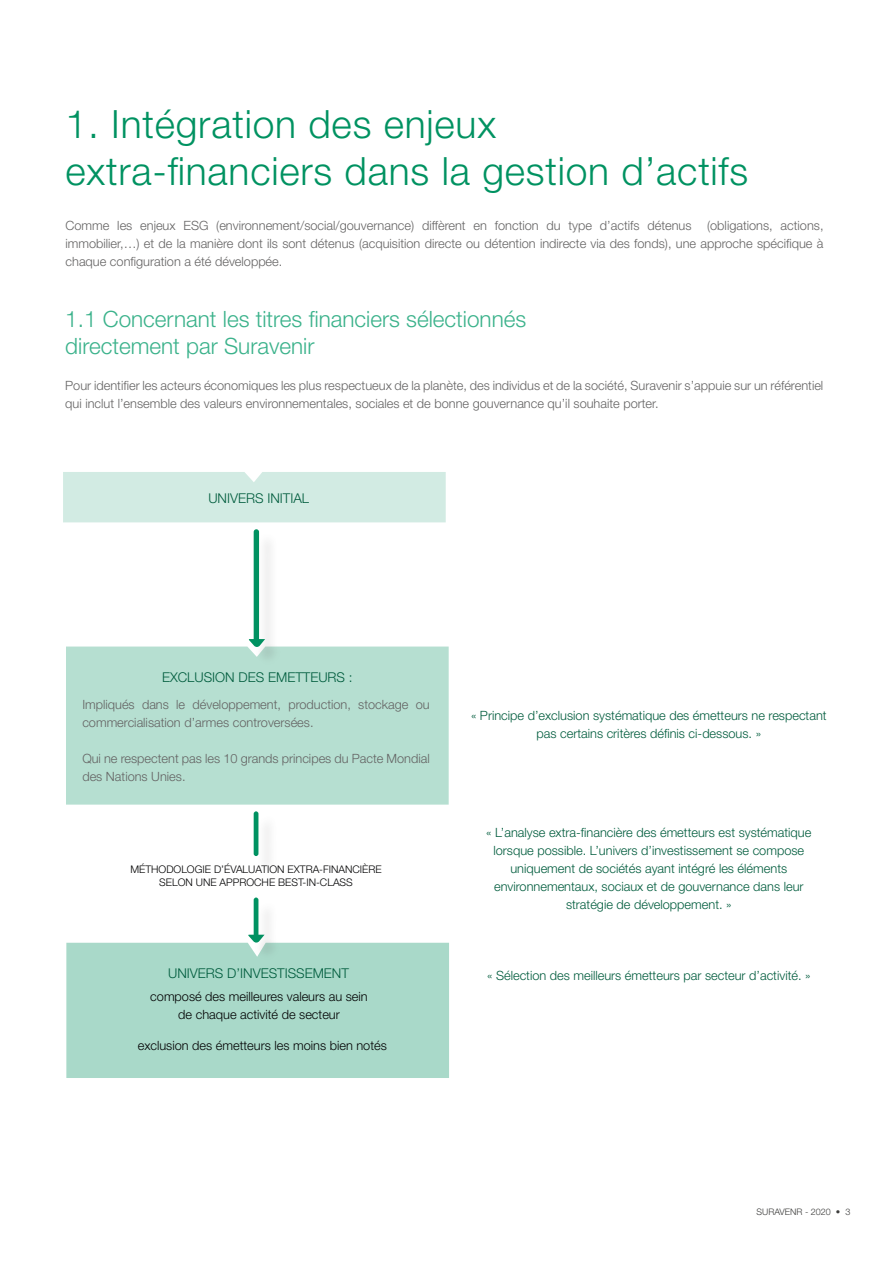
<style>
.page{position:relative;width:893px;height:1263px;background:#fff}
.page>*{position:absolute;margin:0;border:0;box-sizing:border-box;transform-origin:0 0}
.t1{font:300 39px/46.8px "Helvetica Neue LT Pro";letter-spacing:.02em;color:#009261}
.t2{font:300 22.5px/27px "Helvetica Neue LT Pro";color:#3bb28b}
.t3{font:300 13.5px "Helvetica Neue LT Pro";color:#005c3d}
.t4{font:300 12.75px/18px "Helvetica Neue LT Pro";color:#646363}
.t5{font:300 12.75px/18px "Helvetica Neue LT Pro";color:#005c3d;text-align:center}
.t6{font:300 12.75px/18px "Helvetica Neue LT Pro";color:#020203;text-align:center}
.t7{font:300 10.5px/12.6px "Helvetica Neue LT Pro";color:#020203;text-align:center}
.t8{font:300 9px "Helvetica Neue LT Pro";color:#3c3c3b}
</style>
<div class="page">
<div style="left:63px;top:472px;width:383px;height:50px;background:#d2ebe3"></div>
<div style="left:66px;top:646px;width:383px;height:159px;background:#b6dfd1"></div>
<div style="left:66px;top:943px;width:383px;height:135px;background:#a9d9c9"></div>
<div style="left:252px;top:641px;width:31px;height:24px;background:#646363;opacity:.16"></div>
<svg style="left:249px;top:639px;width:7px;height:8px"></svg>
<div style="left:251px;top:937px;width:31px;height:24px;background:#646363;opacity:.16"></div>
<svg style="left:248px;top:935px;width:8px;height:8px"></svg>
<div style="left:256px;top:532px;width:22px;height:129px;background:#646363;opacity:.16"></div>
<div style="left:254px;top:529px;width:5px;height:114px;background:#009261;border-radius:3px"></div>
<div style="left:256px;top:900px;width:21px;height:57px;background:#646363;opacity:.16"></div>
<hr style="left:254px;top:897px;width:4px;height:42px;background:#009261;border-radius:2px">
<div style="left:256px;top:814px;width:21px;height:60px;background:#fafafa"></div>
<hr style="left:254px;top:811px;width:4px;height:45px;background:#009261;border-radius:2px">
<h1 class="t1" style="left:66px;top:100px;width:684px">1. Intégration des enjeux extra-financiers dans la gestion d’actifs</h1>
<p class="t4" style="left:66px;top:216px;width:759px;text-align:justify">Comme les enjeux ESG (environnement/social/gouvernance) diffèrent en fonction du type d’actifs détenus (obligations, actions, immobilier,…) et de la manière dont ils sont détenus (acquisition directe ou détention indirecte via des fonds), une approche spécifique à chaque configuration a été développée.</p>
<h2 class="t2" style="left:65px;top:305px;width:462px">1.1 Concernant les titres financiers sélectionnés directement par Suravenir</h2>
<p class="t4" style="left:65px;top:376px;width:759px">Pour identifier les acteurs économiques les plus respectueux de la planète, des individus et de la société, Suravenir s’appuie sur un référentiel qui inclut l’ensemble des valeurs environnementales, sociales et de bonne gouvernance qu’il souhaite porter.</p>
<p class="t3" style="left:208px;top:489px;width:102px">UNIVERS INITIAL</p>
<p class="t3" style="left:162px;top:669px;width:192px">EXCLUSION DES EMETTEURS :</p>
<p class="t4" style="left:82px;top:695px;width:349px">Impliqués dans le développement, production, stockage ou commercialisation d’armes controversées.</p>
<p class="t4" style="left:82px;top:749px;width:349px">Qui ne respectent pas les 10 grands principes du Pacte Mondial des Nations Unies.</p>
<p class="t7" style="left:130px;top:863px;width:253px">MÉTHODOLOGIE D’ÉVALUATION EXTRA-FINANCIÈRE<br>SELON UNE APPROCHE BEST-IN-CLASS</p>
<p class="t3" style="left:168px;top:964px;width:182px">UNIVERS D’INVESTISSEMENT</p>
<p class="t6" style="left:150px;top:987px;width:219px">composé des meilleures valeurs au sein de chaque activité de secteur</p>
<p class="t6" style="left:138px;top:1036px;width:251px">exclusion des émetteurs les moins bien notés</p>
<p class="t5" style="left:471px;top:706px;width:357px">« Principe d’exclusion systématique des émetteurs ne respectant pas certains critères définis ci-dessous. »</p>
<p class="t5" style="left:486px;top:823px;width:327px">« L’analyse extra-financière des émetteurs est systématique lorsque possible. L’univers d’investissement se compose uniquement de sociétés ayant intégré les éléments environnementaux, sociaux et de gouvernance dans leur stratégie de développement. »</p>
<p class="t5" style="left:487px;top:966px;width:325px">« Sélection des meilleurs émetteurs par secteur d’activité. »</p>
<p class="t8" style="left:756px;top:1206px;width:95px">SURAVENR - 2020 • 3</p>
</div>
